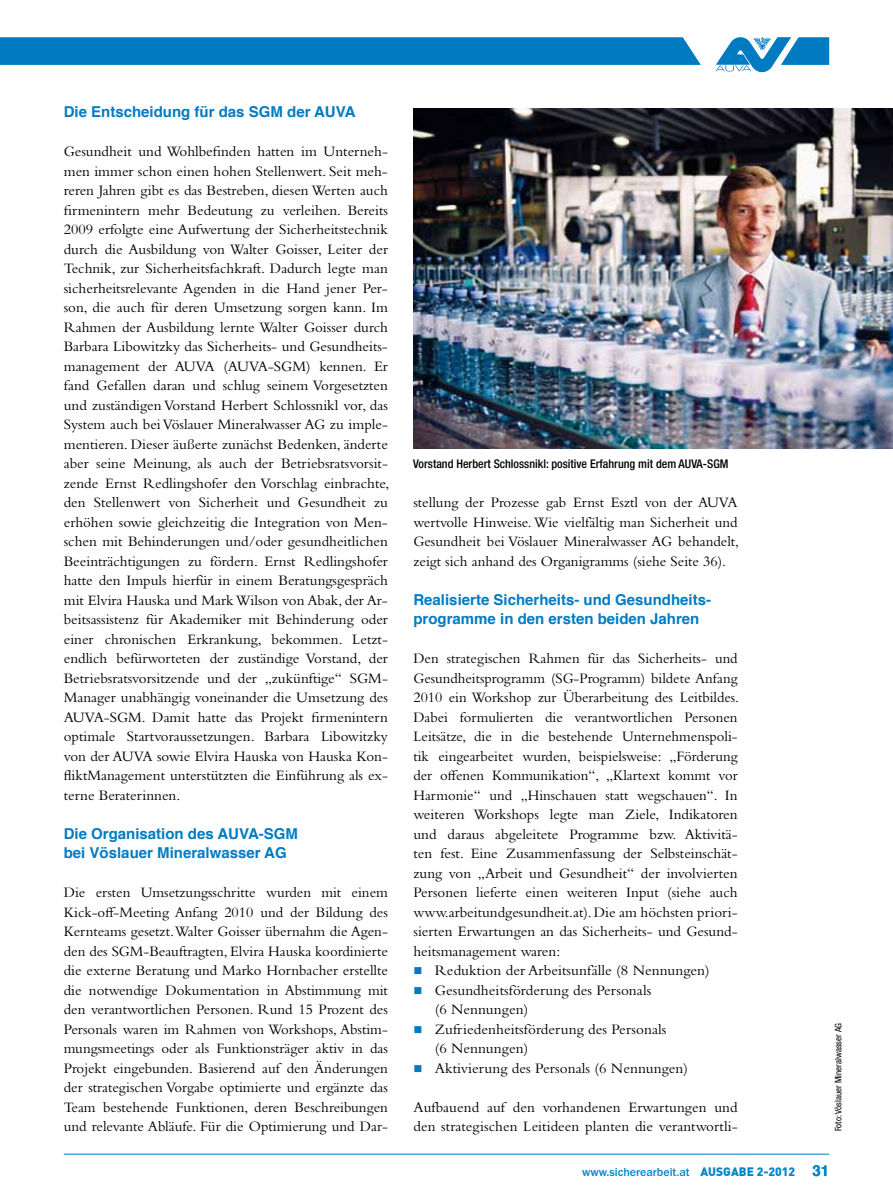
<style>
.page{position:relative;width:893px;height:1191px;background:#fff}
.page>*{position:absolute;margin:0;border:0;box-sizing:border-box;transform-origin:0 0}
.t1{font:15px/19.5px "Bembo Std";letter-spacing:.005em;color:#000;text-align:justify}
.t2{font:700 15px/19.5px "Helvetica";color:#007bc2}
.t3{font:700 15px "Helvetica";color:#0086c7}
.t4{font:500 condensed 12px "Helvetica Neue LT Std";color:#000}
.t5{font:500 12px "ITC Franklin Gothic Std";color:#0086c7}
.t6{font:condensed 9px "Helvetica Neue LT Std";color:#000}
.s1{color:#007bc2}
.s2{font-family:"DIN";font-weight:900}
</style>
<div class="page">
<hr style="left:64px;top:1153px;width:765px;height:1px;background:#007bc2">
<svg style="left:0;top:37px;width:829px;height:36px"></svg>
<img style="left:413px;top:108px;width:480px;height:341px">
<p class="t2" style="left:64px;top:102px;width:293px">Die Entscheidung für das SGM der AUVA</p>
<p class="t1" style="left:64px;top:141px;width:327px">Gesundheit und Wohlbefinden hatten im Unterneh&shy;men immer schon einen hohen Stellenwert. Seit meh&shy;reren Jahren gibt es das Bestreben, diesen Werten auch firmenintern mehr Bedeutung zu verleihen. Bereits 2009 erfolgte eine Aufwertung der Sicherheitstechnik durch die Ausbildung von Walter Goisser, Leiter der Technik, zur Sicherheitsfachkraft. Dadurch legte man sicherheitsrelevante Agenden in die Hand jener Per&shy;son, die auch für deren Umsetzung sorgen kann. Im Rahmen der Ausbildung lernte Walter Goisser durch Barbara Libowitzky das Sicherheits- und Gesundheits&shy;management der AUVA (AUVA-SGM) kennen. Er fand Gefallen daran und schlug seinem Vorgesetzten und zuständigen Vorstand Herbert Schlossnikl vor, das System auch bei Vöslauer Mineralwasser AG zu imple&shy;mentieren. Dieser äußerte zunächst Bedenken, änderte aber seine Meinung, als auch der Betriebsratsvorsit&shy;zende Ernst Redlingshofer den Vorschlag einbrachte, den Stellenwert von Sicherheit und Gesundheit zu erhöhen sowie gleichzeitig die Integration von Men&shy;schen mit Behinderungen und/oder gesundheitlichen Beeinträchtigungen zu fördern. Ernst Redlingshofer hatte den Impuls hierfür in einem Beratungsgespräch mit Elvira Hauska und Mark Wilson von Abak, der Ar&shy;beitsassistenz für Akademiker mit Behinderung oder einer chronischen Erkrankung, bekommen. Letzt&shy;endlich befürworteten der zuständige Vorstand, der Betriebsratsvorsitzende und der „zukünftige“ SGM-Manager unabhängig voneinander die Umsetzung des AUVA-SGM. Damit hatte das Projekt firmenintern optimale Startvoraussetzungen. Barbara Libowitzky von der AUVA sowie Elvira Hauska von Hauska Kon&shy;fliktManagement unterstützten die Einführung als ex&shy;terne Beraterinnen.</p>
<p class="t2" style="left:64px;top:824px;width:234px">Die Organisation des AUVA-SGM bei Vöslauer Mineralwasser AG</p>
<p class="t1" style="left:64px;top:882px;width:326px">Die ersten Umsetzungsschritte wurden mit einem Kick-off-Meeting Anfang 2010 und der Bildung des Kernteams gesetzt. Walter Goisser übernahm die Agen&shy;den des SGM-Beauftragten, Elvira Hauska koordinierte die externe Beratung und Marko Hornbacher erstellte die notwendige Dokumentation in Abstimmung mit den verantwortlichen Personen. Rund 15 Prozent des Personals waren im Rahmen von Workshops, Abstim&shy;mungsmeetings oder als Funktionsträger aktiv in das Projekt eingebunden. Basierend auf den Änderungen der strategischen Vorgabe optimierte und ergänzte das Team bestehende Funktionen, deren Beschreibungen und relevante Abläufe. Für die Optimierung und Dar-</p>
<p class="t4" style="left:413px;top:457px;width:317px">Vorstand Herbert Schlossnikl: positive Erfahrung mit dem AUVA-SGM</p>
<p class="t1" style="left:413px;top:492px;width:327px">stellung der Prozesse gab Ernst Esztl von der AUVA wertvolle Hinweise. Wie vielfältig man Sicherheit und Gesundheit bei Vöslauer Mineralwasser AG behandelt, zeigt sich anhand des Organigramms (siehe Seite 36).</p>
<p class="t2" style="left:413px;top:590px;width:299px">Realisierte Sicherheits- und Gesundheits&shy;programme in den ersten beiden Jahren</p>
<p class="t1" style="left:413px;top:648px;width:327px">Den strategischen Rahmen für das Sicherheits- und Gesundheitsprogramm (SG-Programm) bildete Anfang 2010 ein Workshop zur Überarbeitung des Leitbildes.<br>Dabei formulierten die verantwortlichen Personen Leitsätze, die in die bestehende Unternehmenspoli&shy;tik eingearbeitet wurden, beispielsweise: „Förderung der offenen Kommunikation“, „Klartext kommt vor Harmonie“ und „Hinschauen statt wegschauen“. In weiteren Workshops legte man Ziele, Indikatoren und daraus abgeleitete Programme bzw. Aktivitä&shy;ten fest. Eine Zusammenfassung der Selbsteinschät&shy;zung von „Arbeit und Gesundheit“ der involvierten Personen lieferte einen weiteren Input (siehe auch www.arbeitundgesundheit.at). Die am höchsten priori&shy;sierten Erwartungen an das Sicherheits- und Gesund&shy;heitsmanagement waren:</p>
<p class="t1" style="left:413px;top:960px;width:298px"><span class="s1">■</span> Reduktion der Arbeitsunfälle (8 Nennungen)</p>
<p class="t1" style="left:435px;top:980px;width:218px;text-indent:-21px"><span class="s1">■</span> Gesundheitsförderung des Personals (6 Nennungen)</p>
<p class="t1" style="left:435px;top:1019px;width:233px;text-indent:-21px"><span class="s1">■</span> Zufriedenheitsförderung des Personals (6 Nennungen)</p>
<p class="t1" style="left:413px;top:1058px;width:276px"><span class="s1">■</span> Aktivierung des Personals (6 Nennungen)</p>
<p class="t1" style="left:413px;top:1097px;width:326px">Aufbauend auf den vorhandenen Erwartungen und den strategischen Leitideen planten die verantwortli-</p>
<p class="t5" style="left:582px;top:1164px;width:215px">www.sicherearbeit.at <span class="s2">AUSGABE 2-2012</span></p>
<p class="t6" style="left:833px;top:1131px;width:110px;rotate:-90deg">Foto: Vöslauer Mineralwasser AG</p>
<p class="t3" style="left:812px;top:1158px;width:18px">31</p>
</div>
